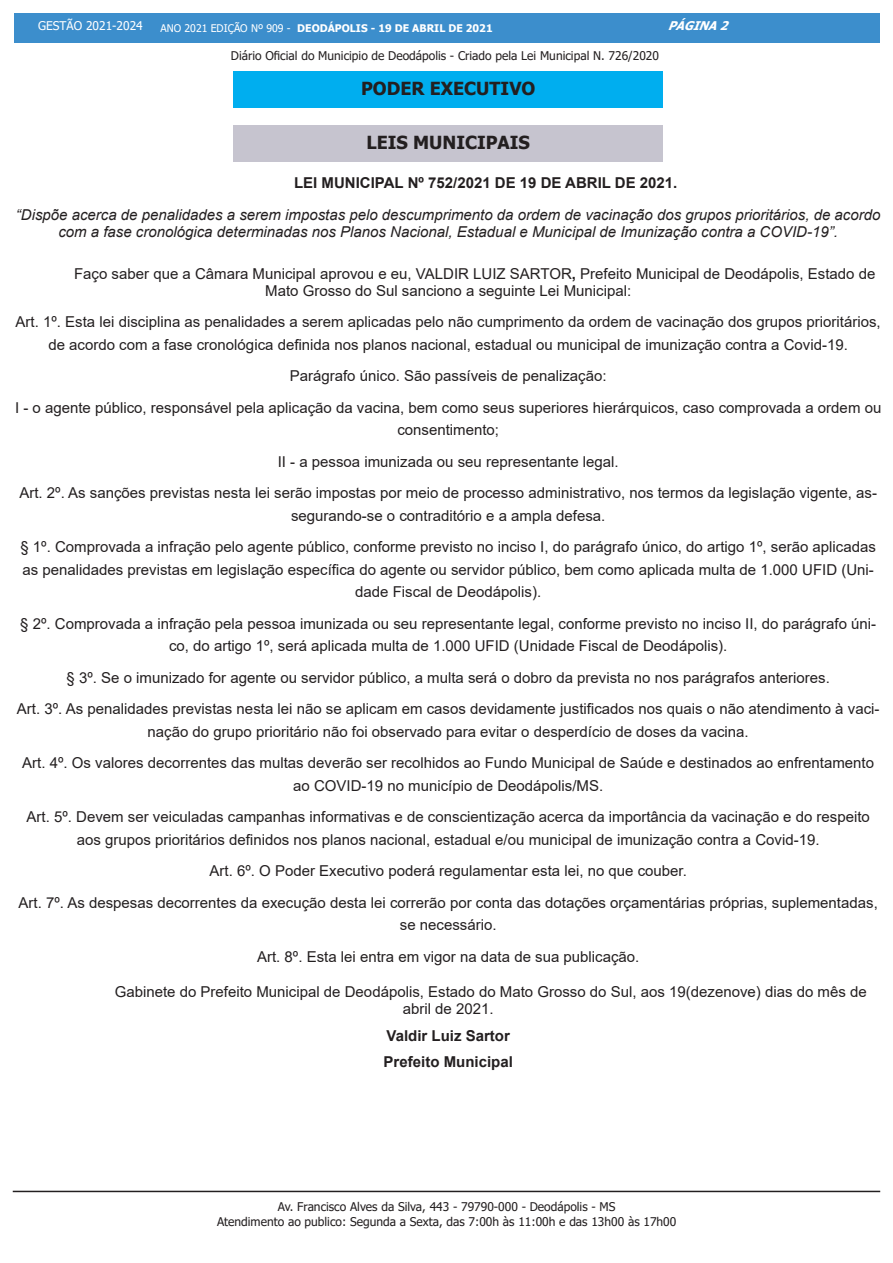
<style>
.page{position:relative;width:893px;height:1263px;background:#fff}
.page>*{position:absolute;margin:0;border:0;box-sizing:border-box;transform-origin:0 0}
.t1{font:700 18px "Tahoma";color:#231f20}
.Artigo{font:15px/22.5px "Arial";color:#231f20;text-align:center}
.t2{font:italic 15px/17.2px "Arial";color:#231f20;text-align:center}
.t3{font:700 15px "Arial";color:#231f20}
.t4{font:12px/14.4px "Tahoma";color:#231f20;text-align:center}
.t5{font:12px "Tahoma";color:#fff}
.t6{font:italic 700 12px "Tahoma";color:#fff}
.t7{font:700 10.5px "Tahoma";color:#fff}
.s1{font-weight:400}
.s2{font-weight:700}
</style>
<div class="page">
<div style="left:14px;top:14px;width:865px;height:29px;background:#3c8ecc"></div>
<hr style="left:13px;top:1191px;width:867px;height:1px;background:#231f20">
<div style="left:233px;top:72px;width:430px;height:36px;background:#00aeef"></div>
<div style="left:233px;top:126px;width:430px;height:36px;background:#c6c4cf"></div>
<p class="t5" style="left:38px;top:18px;width:106px">GESTÃO 2021-2024</p>
<p class="t7" style="left:161px;top:21px;width:334px"><span class="s1">ANO 2021 EDIÇÃO Nº 909 -</span> DEODÁPOLIS - 19 DE ABRIL DE 2021</p>
<p class="t6" style="left:668px;top:17px;width:68px">PÁGINA2</p>
<p class="t4" style="left:231px;top:49px;width:430px">Diário Oficial do Municipio de Deodápolis - Criado pela Lei Municipal N. 726/2020</p>
<p class="t1" style="left:361px;top:76px;width:176px">PODER EXECUTIVO</p>
<p class="t1" style="left:366px;top:130px;width:165px">LEIS MUNICIPAIS</p>
<p class="t3" style="left:294px;top:172px;width:385px">LEI MUNICIPAL Nº 752/2021 DE 19 DE ABRIL DE 2021.</p>
<p class="t2" style="left:16px;top:206px;width:866px">“Dispõe acerca de penalidades a serem impostas pelo descumprimento da ordem de vacinação dos grupos prioritários, de acordo com a fase cronológica determinadas nos Planos Nacional, Estadual e Municipal de Imunização contra a COVID-19”.</p>
<p class="Artigo" style="left:265px;top:265px;width:612px;line-height:17.2px;text-align:left;text-indent:-191px">Faço saber que a Câmara Municipal aprovou e eu, VALDIR LUIZ SARTOR<span class="s2">,</span> Prefeito Municipal de Deodápolis, Estado de<br>Mato Grosso do Sul sanciono a seguinte Lei Municipal:</p>
<p class="Artigo" style="left:16px;top:311px;width:867px">Art. 1º. Esta lei disciplina as penalidades a serem aplicadas pelo não cumprimento da ordem de vacinação dos grupos prioritários, de acordo com a fase cronológica definida nos planos nacional, estadual ou municipal de imunização contra a Covid-19.</p>
<p class="Artigo" style="left:290px;top:365px;width:318px">Parágrafo único. São passíveis de penalização:</p>
<p class="Artigo" style="left:15px;top:396px;width:868px">I - o agente público, responsável pela aplicação da vacina, bem como seus superiores hierárquicos, caso comprovada a ordem ou consentimento;</p>
<p class="Artigo" style="left:278px;top:450px;width:343px">II - a pessoa imunizada ou seu representante legal.</p>
<p class="Artigo" style="left:19px;top:482px;width:859px">Art. 2º. As sanções previstas nesta lei serão impostas por meio de processo administrativo, nos termos da legislação vigente, as&shy;segurando-se o contraditório e a ampla defesa.</p>
<p class="Artigo" style="left:20px;top:536px;width:857px">§ 1º. Comprovada a infração pelo agente público, conforme previsto no inciso I, do parágrafo único, do artigo 1º, serão aplicadas as penalidades previstas em legislação específica do agente ou servidor público, bem como aplicada multa de 1.000 UFID (Uni&shy;dade Fiscal de Deodápolis).</p>
<p class="Artigo" style="left:20px;top:612px;width:857px">§ 2º. Comprovada a infração pela pessoa imunizada ou seu representante legal, conforme previsto no inciso II, do parágrafo úni&shy;co, do artigo 1º, será aplicada multa de 1.000 UFID (Unidade Fiscal de Deodápolis).</p>
<p class="Artigo" style="left:66px;top:666px;width:765px">§ 3º. Se o imunizado for agente ou servidor público, a multa será o dobro da prevista no nos parágrafos anteriores.</p>
<p class="Artigo" style="left:17px;top:698px;width:864px">Art. 3º. As penalidades previstas nesta lei não se aplicam em casos devidamente justificados nos quais o não atendimento à vaci&shy;nação do grupo prioritário não foi observado para evitar o desperdício de doses da vacina.</p>
<p class="Artigo" style="left:22px;top:752px;width:853px">Art. 4º. Os valores decorrentes das multas deverão ser recolhidos ao Fundo Municipal de Saúde e destinados ao enfrentamento ao COVID-19 no município de Deodápolis/MS.</p>
<p class="Artigo" style="left:26px;top:806px;width:845px">Art. 5º. Devem ser veiculadas campanhas informativas e de conscientização acerca da importância da vacinação e do respeito aos grupos prioritários definidos nos planos nacional, estadual e/ou municipal de imunização contra a Covid-19.</p>
<p class="Artigo" style="left:209px;top:860px;width:479px">Art. 6º. O Poder Executivo poderá regulamentar esta lei, no que couber.</p>
<p class="Artigo" style="left:19px;top:891px;width:861px">Art. 7º. As despesas decorrentes da execução desta lei correrão por conta das dotações orçamentárias próprias, suplementadas, se necessário.</p>
<p class="Artigo" style="left:257px;top:945px;width:384px">Art. 8º. Esta lei entra em vigor na data de sua publicação.</p>
<p class="Artigo" style="left:403px;top:983px;width:465px;line-height:17.2px;text-align:left;text-indent:-288px">Gabinete do Prefeito Municipal de Deodápolis, Estado do Mato Grosso do Sul, aos 19(dezenove) dias do mês de abril de 2021.</p>
<p class="t3" style="left:387px;top:1025px;width:125px">Valdir Luiz Sartor</p>
<p class="t3" style="left:384px;top:1051px;width:131px">Prefeito Municipal</p>
<p class="t4" style="left:217px;top:1200px;width:461px">Av. Francisco Alves da Silva, 443 - 79790-000 - Deodápolis - MS<br>Atendimento ao publico: Segunda a Sexta, das 7:00h às 11:00h e das 13h00 às 17h00</p>
</div>
